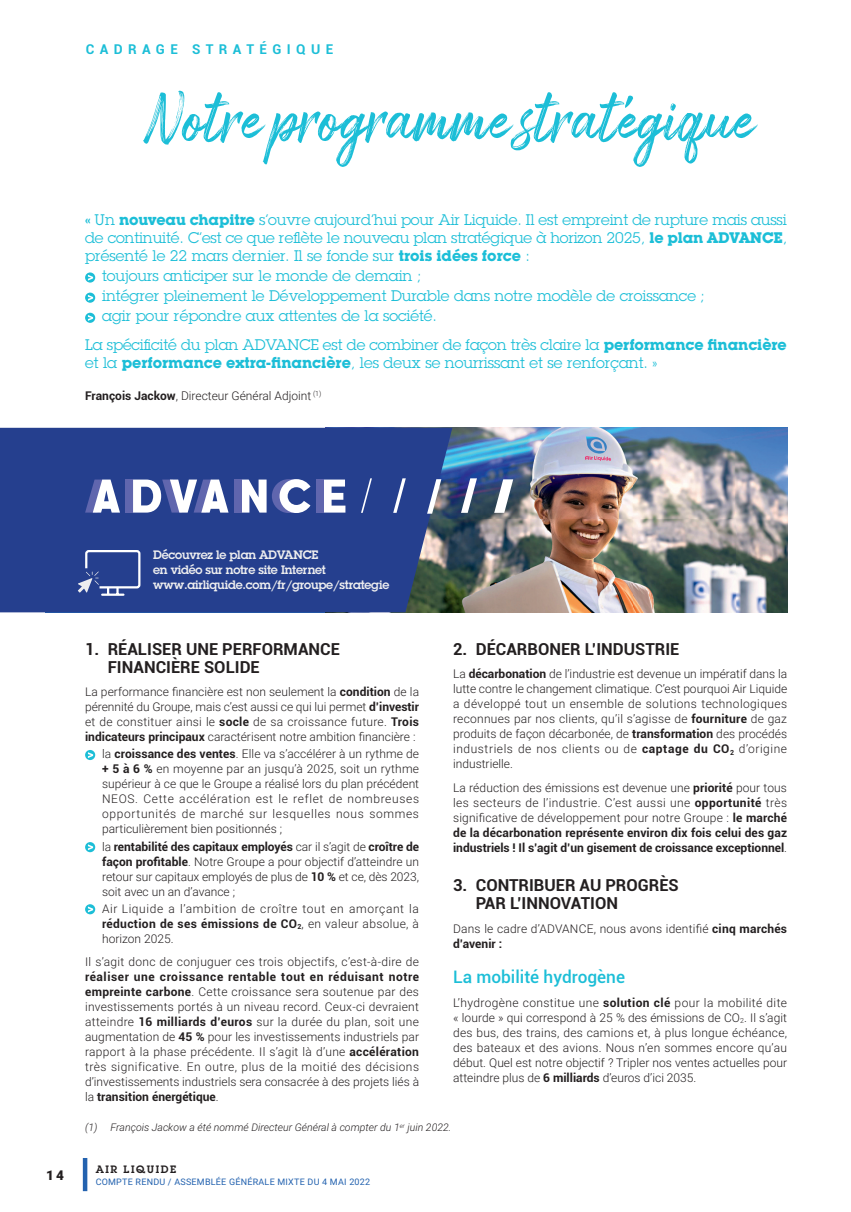
<style>
.page{position:relative;width:851px;height:1212px;background:#fff}
.page>*{position:absolute;margin:0;border:0;box-sizing:border-box;transform-origin:0 0}
.t1{font:59.4px "Arsilon";color:#1cbed7}
.t2{font:500 17.25px "Roboto";color:#1cbed7}
.t3{font:700 16.5px/18px "Roboto";color:#231f20}
.t4{font:15px/18px "Lubalin Graph Std";color:#1cbed7;text-align:justify}
.t5{font:700 13.5px "Roboto";letter-spacing:.4em;color:#1cbed7}
.t6{font:900 13.5px "Roboto";color:#231f20}
.t7{font:300 12px/15px "Roboto";color:#231f20;text-align:justify}
.t8{font:700 12px/15px "Roboto";letter-spacing:-.005em;color:#231f20;text-align:justify}
.t9{font:600 12px/15px "Lubalin Graph Std";letter-spacing:-.02em;color:#eeeeef}
.t10{font:italic 300 10.5px "Roboto";color:#231f20}
.t11{font:600 10.5px "Lubalin Graph Std";letter-spacing:.15em;color:#231f20}
.t12{font:9px "Roboto";letter-spacing:.025em;color:#2362af}
.s1{font-weight:600}
.s2{font-weight:700}
.s3{font-weight:300}
</style>
<div class="page">
<hr style="left:83px;top:1158px;width:4px;height:33px;background:#2362af">
<img style="left:452px;top:428px;width:335px;height:184px">
<div style="left:0;top:428px;width:452px;height:184px;background:#253f8e"></div>
<svg style="left:85px;top:750px;width:10px;height:10px"></svg>
<svg style="left:88px;top:752px;width:5px;height:6px"></svg>
<div style="left:85px;top:842px;width:10px;height:10px;background:#1cbed7;border-radius:50%"></div>
<svg style="left:88px;top:844px;width:5px;height:6px"></svg>
<svg style="left:85px;top:904px;width:10px;height:10px"></svg>
<svg style="left:88px;top:906px;width:5px;height:6px"></svg>
<svg style="left:85px;top:272px;width:10px;height:11px"></svg>
<svg style="left:88px;top:275px;width:5px;height:6px"></svg>
<svg style="left:85px;top:293px;width:10px;height:10px"></svg>
<svg style="left:88px;top:295px;width:5px;height:6px"></svg>
<svg style="left:85px;top:313px;width:10px;height:10px"></svg>
<svg style="left:88px;top:315px;width:5px;height:6px"></svg>
<hr style="left:102px;top:593px;width:21px;height:3px;background:#fff">
<svg style="left:78px;top:549px;width:64px;height:45px;background:#485d9f"></svg>
<svg style="left:242px;top:479px;width:24px;height:34px"></svg>
<svg style="left:272px;top:479px;width:39px;height:34px"></svg>
<svg style="left:323px;top:479px;width:22px;height:34px"></svg>
<div style="left:125px;top:479px;width:8px;height:34px;background:#6066ae"></div>
<div style="left:234px;top:479px;width:8px;height:34px;background:#6066ae"></div>
<div style="left:316px;top:479px;width:7px;height:34px;background:#6066ae"></div>
<svg style="left:85px;top:479px;width:35px;height:34px"></svg>
<svg style="left:133px;top:479px;width:95px;height:34px"></svg>
<svg style="left:393px;top:478px;width:13px;height:35px"></svg>
<svg style="left:427px;top:479px;width:14px;height:35px"></svg>
<svg style="left:461px;top:478px;width:16px;height:35px"></svg>
<svg style="left:494px;top:479px;width:19px;height:34px"></svg>
<svg style="left:361px;top:478px;width:11px;height:35px"></svg>
<p class="t5" style="left:86px;top:40px;width:249px">CADRAGE STRATÉGIQUE</p>
<h3 class="t1" style="left:143px;top:82px;width:613px">Notre programme stratégique</h3>
<p class="t4" style="left:85px;top:210px;width:703px"><span class="s1">«</span> Un <span class="s2">nouveau chapitre</span> s’ouvre aujourd’hui pour Air Liquide. Il est empreint de rupture mais aussi de continuité. C’est ce que reflète le nouveau plan stratégique à horizon 2025, <span class="s2">le plan ADVANCE</span>, présenté le 22 mars dernier. Il se fonde sur <span class="s2">trois idées force</span> :</p>
<p class="t4" style="left:102px;top:266px;width:321px">toujours anticiper sur le monde de demain ;</p>
<p class="t4" style="left:102px;top:287px;width:604px">intégrer pleinement le Développement Durable dans notre modèle de croissance ;</p>
<p class="t4" style="left:102px;top:307px;width:336px">agir pour répondre aux attentes de la société.</p>
<p class="t4" style="left:85px;top:335px;width:703px">La spécificité du plan ADVANCE est de combiner de façon très claire la <span class="s2">performance financière </span>et la <span class="s2">performance extra-financière</span>, les deux se nourrissant et se renforçant. »</p>
<p class="t7" style="left:85px;top:388px;width:238px"><span class="s2">François Jackow</span>, Directeur Général Adjoint <sup>(1)</sup></p>
<p class="t6" style="left:46px;top:1165px;width:19px">14</p>
<p class="t9" style="left:153px;top:547px;width:237px">Découvrez le plan ADVANCE<br>en vidéo sur notre site Internet www.airliquide.com/fr/groupe/strategie</p>
<h4 class="t3" style="left:108px;top:639px;width:234px;text-indent:-23px">1. RÉALISER UNE PERFORMANCE<br>FINANCIÈRE SOLIDE</h4>
<p class="t7" style="left:85px;top:684px;width:335px">La performance financière est non seulement la <span class="s2">condition</span> de la pérennité du Groupe, mais c’est aussi ce qui lui permet <span class="s2">d’investir </span>et de constituer ainsi le <span class="s2">socle</span> de sa croissance future. <span class="s2">Trois indicateurs principaux</span> caractérisent notre ambition financière :</p>
<p class="t7" style="left:102px;top:746px;width:318px">la <span class="s2">croissance des ventes</span>. Elle va s’accélérer à un rythme de <span class="s2">+ 5 à 6 %</span> en moyenne par an jusqu’à 2025, soit un rythme supérieur à ce que le Groupe a réalisé lors du plan précédent NEOS. Cette accélération est le reflet de nombreuses opportunités de marché sur lesquelles nous sommes particulièrement bien positionnés ;</p>
<p class="t7" style="left:102px;top:838px;width:318px">la <span class="s2">rentabilité des capitaux employés</span> car il s’agit de <span class="s2">croître de façon profitable</span>. Notre Groupe a pour objectif d’atteindre un retour sur capitaux employés de plus de <span class="s2">10 %</span> et ce, dès 2023, soit avec un an d’avance ;</p>
<p class="t7" style="left:102px;top:900px;width:318px">Air Liquide a l’ambition de croître tout en amorçant la <span class="s2">réduction de ses émissions de CO</span><sub>2</sub>, en valeur absolue, à horizon 2025.</p>
<p class="t7" style="left:85px;top:954px;width:335px">Il s’agit donc de conjuguer ces trois objectifs, c’est-à-dire de <span class="s2">réaliser une croissance rentable tout en réduisant notre empreinte carbone</span>. Cette croissance sera soutenue par des investissements portés à un niveau record. Ceux-ci devraient atteindre <span class="s2">16 milliards d’euros</span> sur la durée du plan, soit une augmentation de <span class="s2">45 %</span> pour les investissements industriels par rapport à la phase précédente. Il s’agit là d’une <span class="s2">accélération </span>très significative. En outre, plus de la moitié des décisions d’investissements industriels sera consacrée à des projets liés à la <span class="s2">transition énergétique</span>.</p>
<h4 class="t3" style="left:453px;top:639px;width:228px">2. DÉCARBONER L’INDUSTRIE</h4>
<p class="t7" style="left:453px;top:666px;width:335px">La <span class="s2">décarbonation</span> de l’industrie est devenue un impératif dans la lutte contre le changement climatique. C’est pourquoi Air Liquide a développé tout un ensemble de solutions technologiques reconnues par nos clients, qu’il s’agisse de <span class="s2">fourniture</span> de gaz produits de façon décarbonée, de <span class="s2">transformation</span> des procédés industriels de nos clients ou de <span class="s2">captage du CO</span><sub>2</sub> d’origine industrielle.</p>
<p class="t8" style="left:453px;top:779px;width:335px"><span class="s3">La réduction des émissions est devenue une</span> priorité <span class="s3">pour tous les secteurs de l’industrie. C’est aussi une</span> opportunité <span class="s3">très significative de développement pour notre Groupe :</span> le marché de la décarbonation représente environ dix fois celui des gaz industriels ! Il s’agit d’un gisement de croissance exceptionnel<span class="s3">.</span></p>
<h4 class="t3" style="left:476px;top:875px;width:204px;text-indent:-23px">3. CONTRIBUER AU PROGRÈS<br>PAR L’INNOVATION</h4>
<p class="t7" style="left:453px;top:920px;width:335px">Dans le cadre d’ADVANCE, nous avons identifié <span class="s2">cinq marchés d’avenir :</span></p>
<h5 class="t2" style="left:453px;top:965px;width:173px">La mobilité hydrogène</h5>
<p class="t7" style="left:453px;top:994px;width:335px">L’hydrogène constitue une <span class="s2">solution clé</span> pour la mobilité dite « lourde » qui correspond à 25 % des émissions de CO<sub>2</sub>. Il s’agit des bus, des trains, des camions et, à plus longue échéance, des bateaux et des avions. Nous n’en sommes encore qu’au début. Quel est notre objectif ? Tripler nos ventes actuelles pour atteindre plus de <span class="s2">6 milliards</span> d’euros d’ici 2035.</p>
<p class="t10" style="left:85px;top:1120px;width:367px">(1) François Jackow a été nommé Directeur Général à compter du 1<sup>er</sup> juin 2022.</p>
<p class="t11" style="left:96px;top:1162px;width:82px">AIR LIQUIDE</p>
<p class="t12" style="left:96px;top:1175px;width:276px">COMPTE RENDU / ASSEMBLÉE GÉNÉRALE MIXTE DU 4 MAI 2022</p>
</div>
